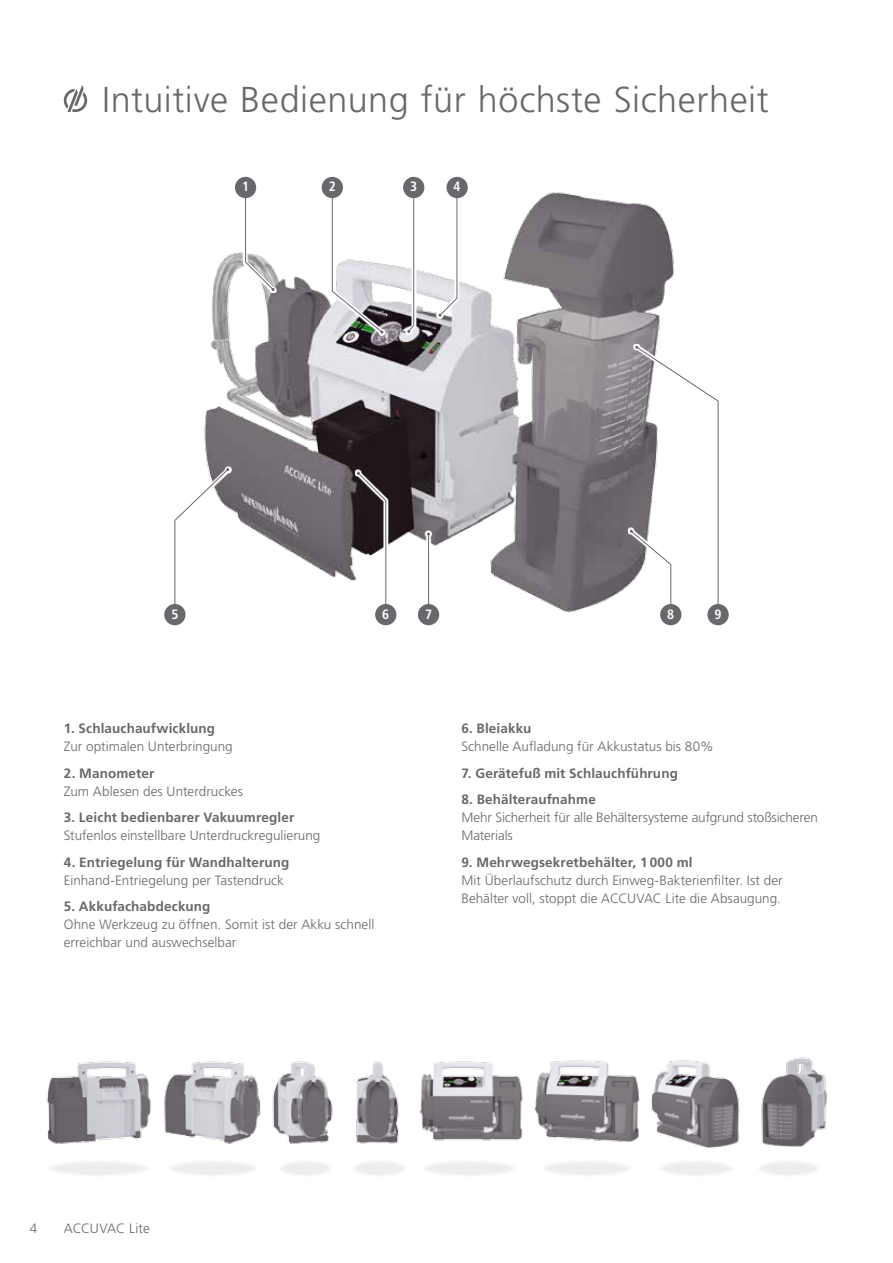
<style>
.page{position:relative;width:893px;height:1263px;background:#fff}
.page>*{position:absolute;margin:0;border:0;box-sizing:border-box;transform-origin:0 0}
.t1{font:300 36px "Frutiger LT";letter-spacing:.015em;color:#68676c}
.t2{font:300 13.5px/18px "Frutiger LT";color:#68676c}
.t3{font:700 13.5px "Frutiger LT";letter-spacing:.01em;color:#68676c}
.t4{font:700 condensed 13.5px "Frutiger LT";color:#fff}
</style>
<div class="page">
<div style="left:420px;top:1157px;width:99px;height:22px;background:linear-gradient(to right,#f4f4f5,#f5f5f6)"></div>
<img style="left:420px;top:1061px;width:103px;height:100px">
<svg style="left:64px;top:85px;width:23px;height:27px"></svg>
<img style="left:204px;top:192px;width:471px;height:421px">
<svg style="left:436px;top:176px;width:34px;height:143px"></svg>
<svg style="left:438px;top:196px;width:20px;height:121px"></svg>
<div style="left:446px;top:177px;width:22px;height:21px;background:#68676c;border-radius:50%"></div>
<div style="left:233px;top:175px;width:44px;height:118px;background:#fff"></div>
<svg style="left:245px;top:187px;width:30px;height:104px"></svg>
<div style="left:235px;top:177px;width:21px;height:21px;background:#68676c;border-radius:50%"></div>
<svg style="left:320px;top:176px;width:65px;height:160px"></svg>
<svg style="left:332px;top:187px;width:51px;height:146px"></svg>
<div style="left:322px;top:177px;width:21px;height:21px;background:#68676c;border-radius:50%"></div>
<svg style="left:401px;top:176px;width:26px;height:159px"></svg>
<svg style="left:407px;top:196px;width:7px;height:137px"></svg>
<div style="left:403px;top:177px;width:21px;height:21px;background:#68676c;border-radius:50%"></div>
<div style="left:162px;top:466px;width:69px;height:161px;background:#fff"></div>
<svg style="left:174px;top:468px;width:55px;height:137px"></svg>
<div style="left:164px;top:604px;width:22px;height:21px;background:#68676c;border-radius:50%"></div>
<svg style="left:355px;top:470px;width:43px;height:156px"></svg>
<svg style="left:357px;top:472px;width:30px;height:143px"></svg>
<div style="left:375px;top:604px;width:21px;height:21px;background:#68676c;border-radius:50%"></div>
<svg style="left:628px;top:528px;width:2px;height:85px"></svg>
<div style="left:633px;top:344px;width:98px;height:283px;background:#fff"></div>
<svg style="left:630px;top:346px;width:89px;height:269px"></svg>
<div style="left:707px;top:604px;width:22px;height:21px;background:#68676c;border-radius:50%"></div>
<div style="left:416px;top:530px;width:25px;height:97px;background:#fff"></div>
<hr style="left:428px;top:534px;width:1px;height:81px;background:#68676c">
<div style="left:418px;top:604px;width:21px;height:21px;background:#68676c;border-radius:50%"></div>
<div style="left:46px;top:1157px;width:107px;height:22px;background:#f6f6f7"></div>
<div style="left:756px;top:1157px;width:68px;height:22px;background:#f6f7f7"></div>
<div style="left:655px;top:1157px;width:82px;height:22px;background:#f4f5f5"></div>
<div style="left:540px;top:1157px;width:95px;height:22px;background:#f3f3f4"></div>
<div style="left:166px;top:1157px;width:95px;height:22px;background:#f6f6f7"></div>
<div style="left:350px;top:1157px;width:59px;height:22px;background:#f6f7f7"></div>
<div style="left:276px;top:1157px;width:59px;height:22px;background:#f6f7f7"></div>
<img style="left:272px;top:1061px;width:127px;height:83px">
<img style="left:46px;top:1061px;width:215px;height:83px">
<img style="left:761px;top:1057px;width:66px;height:90px">
<img style="left:651px;top:1060px;width:89px;height:100px">
<img style="left:535px;top:1060px;width:105px;height:100px">
<h1 class="t1" style="left:102px;top:79px;width:668px">Intuitive Bedienung für höchste Sicherheit</h1>
<p class="t4" style="left:242px;top:179px;width:9px">1</p>
<p class="t4" style="left:329px;top:179px;width:9px">2</p>
<p class="t4" style="left:410px;top:179px;width:9px">3</p>
<p class="t4" style="left:454px;top:179px;width:9px">4</p>
<p class="t4" style="left:171px;top:606px;width:9px">5</p>
<p class="t4" style="left:382px;top:606px;width:9px">6</p>
<p class="t4" style="left:425px;top:606px;width:9px">7</p>
<p class="t4" style="left:667px;top:606px;width:9px">8</p>
<p class="t4" style="left:715px;top:606px;width:9px">9</p>
<p class="t3" style="left:64px;top:721px;width:153px">1. Schlauchaufwicklung</p>
<p class="t2" style="left:64px;top:738px;width:171px">Zur optimalen Unterbringung</p>
<p class="t3" style="left:64px;top:765px;width:92px">2. Manometer</p>
<p class="t2" style="left:64px;top:782px;width:181px">Zum Ablesen des Unterdruckes</p>
<p class="t3" style="left:64px;top:810px;width:232px">3. Leicht bedienbarer Vakuumregler</p>
<p class="t2" style="left:64px;top:827px;width:258px">Stufenlos einstellbare Unterdruckregulierung</p>
<p class="t3" style="left:64px;top:854px;width:227px">4. Entriegelung für Wandhalterung</p>
<p class="t2" style="left:64px;top:871px;width:222px">Einhand-Entriegelung per Tastendruck</p>
<p class="t3" style="left:64px;top:899px;width:148px">5. Akkufachabdeckung</p>
<p class="t2" style="left:64px;top:916px;width:312px">Ohne Werkzeug zu öffnen. Somit ist der Akku schnell erreichbar und auswechselbar</p>
<p class="t3" style="left:461px;top:721px;width:72px">6. Bleiakku</p>
<p class="t2" style="left:461px;top:738px;width:254px">Schnelle Aufladung für Akkustatus bis 80%</p>
<p class="t3" style="left:461px;top:765px;width:218px">7. Gerätefuß mit Schlauchführung</p>
<p class="t3" style="left:461px;top:792px;width:136px">8. Behälteraufnahme</p>
<p class="t2" style="left:461px;top:809px;width:358px">Mehr Sicherheit für alle Behältersysteme aufgrund stoßsicheren<br>Materials</p>
<p class="t3" style="left:461px;top:854px;width:233px">9. Mehrwegsekretbehälter, 1 000 ml</p>
<p class="t2" style="left:461px;top:871px;width:323px">Mit Überlaufschutz durch Einweg-Bakterienfilter. Ist der<br>Behälter voll, stoppt die ACCUVAC Lite die Absaugung.</p>
<p class="t2" style="left:30px;top:1220px;width:9px">4</p>
<p class="t2" style="left:64px;top:1220px;width:88px">ACCUVAC Lite</p>
</div>
